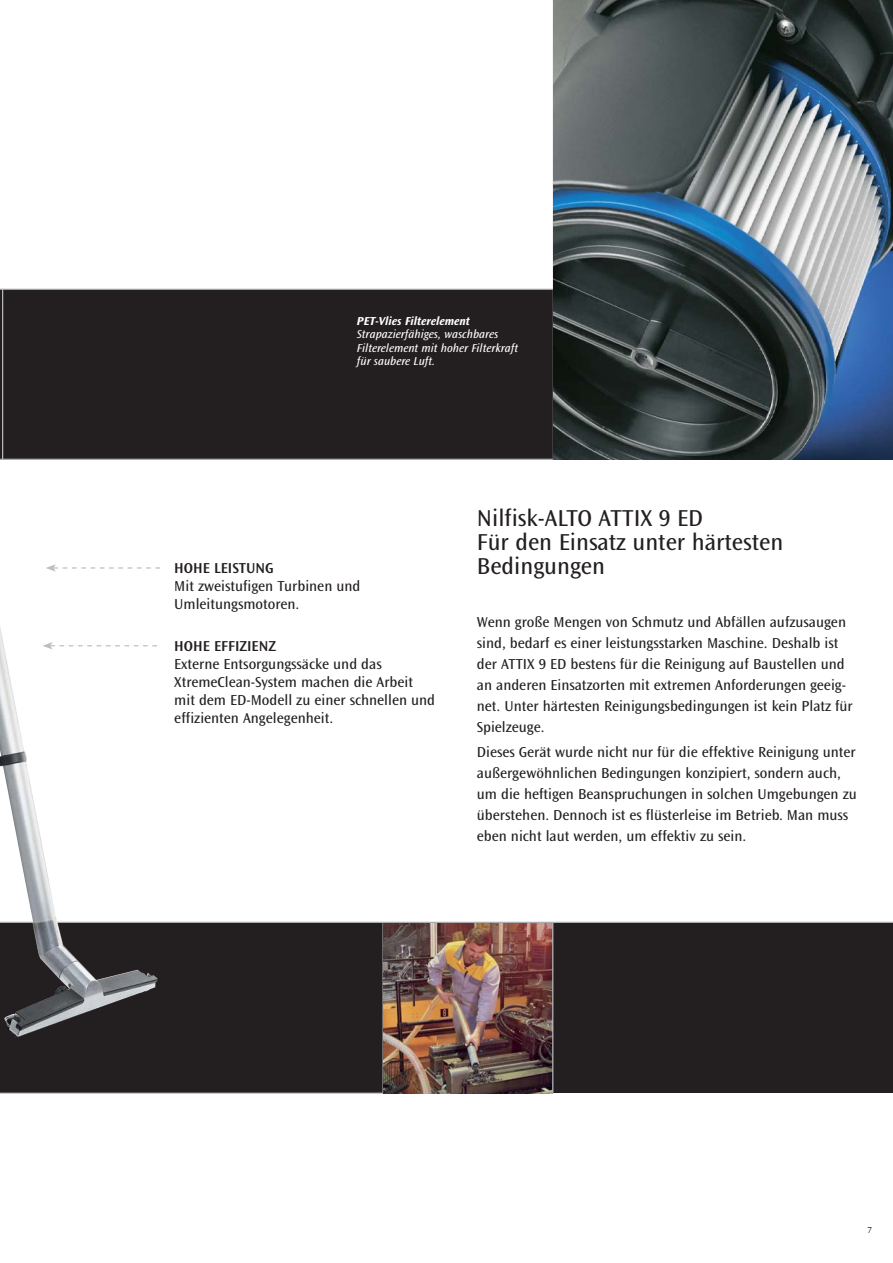
<style>
.page{position:relative;width:893px;height:1263px;background:#fff}
.page>*{position:absolute;margin:0;border:0;box-sizing:border-box;transform-origin:0 0}
.t1{font:24px/24px "Ocean Sans Std";color:#231f20}
.t2{font:15px/21px "Ocean Sans Std";color:#231f20}
.t3{font:600 15px "Ocean Sans Std";color:#231f20}
.t4{font:italic 12px/13.5px "Ocean Sans Std";color:#fff}
.t5{font:italic 700 12px "Ocean Sans Std";color:#fff}
.t6{font:9px "Ocean Sans Std";color:#231f20}
</style>
<div class="page">
<div style="left:0;top:289px;width:893px;height:170px;background:#231f20"></div>
<div style="left:0;top:923px;width:893px;height:170px;background:#231f20"></div>
<hr style="left:0;top:1093px;width:553px;height:1px;background:#bbbdbf">
<hr style="left:0;top:922px;width:893px;height:1px;background:#bbbdbf">
<img style="left:0;top:627px;width:158px;height:410px">
<hr style="left:0;top:289px;width:553px;height:1px;background:#bbbdbf">
<hr style="left:0;top:459px;width:553px;height:1px;background:#bbbdbf">
<hr style="left:553px;top:0;width:1px;height:459px;background:#bbbdbf">
<hr style="left:382px;top:923px;width:2px;height:170px;background:#bbbdbf">
<hr style="left:2px;top:289px;width:1px;height:170px;background:#bbbdbf">
<img style="left:554px;top:0;width:339px;height:459px">
<img style="left:383px;top:923px;width:169px;height:170px">
<hr style="left:552px;top:923px;width:1px;height:170px;background:#bbbdbf">
<svg style="left:46px;top:564px;width:114px;height:8px"></svg>
<svg style="left:42px;top:642px;width:115px;height:7px"></svg>
<p class="t5" style="left:357px;top:315px;width:114px">PET-Vlies Filterelement</p>
<p class="t4" style="left:357px;top:328px;width:163px">Strapazierfähiges, waschbares<br>Filterelement mit hoher Filterkraft für saubere Luft.</p>
<p class="t3" style="left:174px;top:561px;width:101px">HOHE LEISTUNG</p>
<p class="t2" style="left:174px;top:578px;width:188px;line-height:18px">Mit zweistufigen Turbinen und<br>Umleitungsmotoren.</p>
<p class="t3" style="left:174px;top:638px;width:103px">HOHE EFFIZIENZ</p>
<p class="t2" style="left:174px;top:655px;width:262px;line-height:18px">Externe Entsorgungssäcke und das XtremeClean-System machen die Arbeit mit dem ED-Modell zu einer schnellen und effizienten Angelegenheit.</p>
<h1 class="t1" style="left:477px;top:507px;width:308px">Nilfisk-ALTO ATTIX 9 ED<br>Für den Einsatz unter härtesten<br>Bedingungen</h1>
<p class="t2" style="left:477px;top:612px;width:377px">Wenn große Mengen von Schmutz und Abfällen aufzusaugen sind, bedarf es einer leistungsstarken Maschine. Deshalb ist der ATTIX 9 ED bestens für die Reinigung auf Baustellen und an anderen Einsatzorten mit extremen Anforderungen geeig&shy;net. Unter härtesten Reinigungsbedingungen ist kein Platz für Spielzeuge.</p>
<p class="t2" style="left:477px;top:742px;width:381px">Dieses Gerät wurde nicht nur für die effektive Reinigung unter außergewöhnlichen Bedingungen konzipiert, sondern auch, um die heftigen Beanspruchungen in solchen Umgebungen zu überstehen. Dennoch ist es flüsterleise im Betrieb. Man muss eben nicht laut werden, um effektiv zu sein.</p>
<p class="t6" style="left:867px;top:1225px;width:6px">7</p>
</div>
